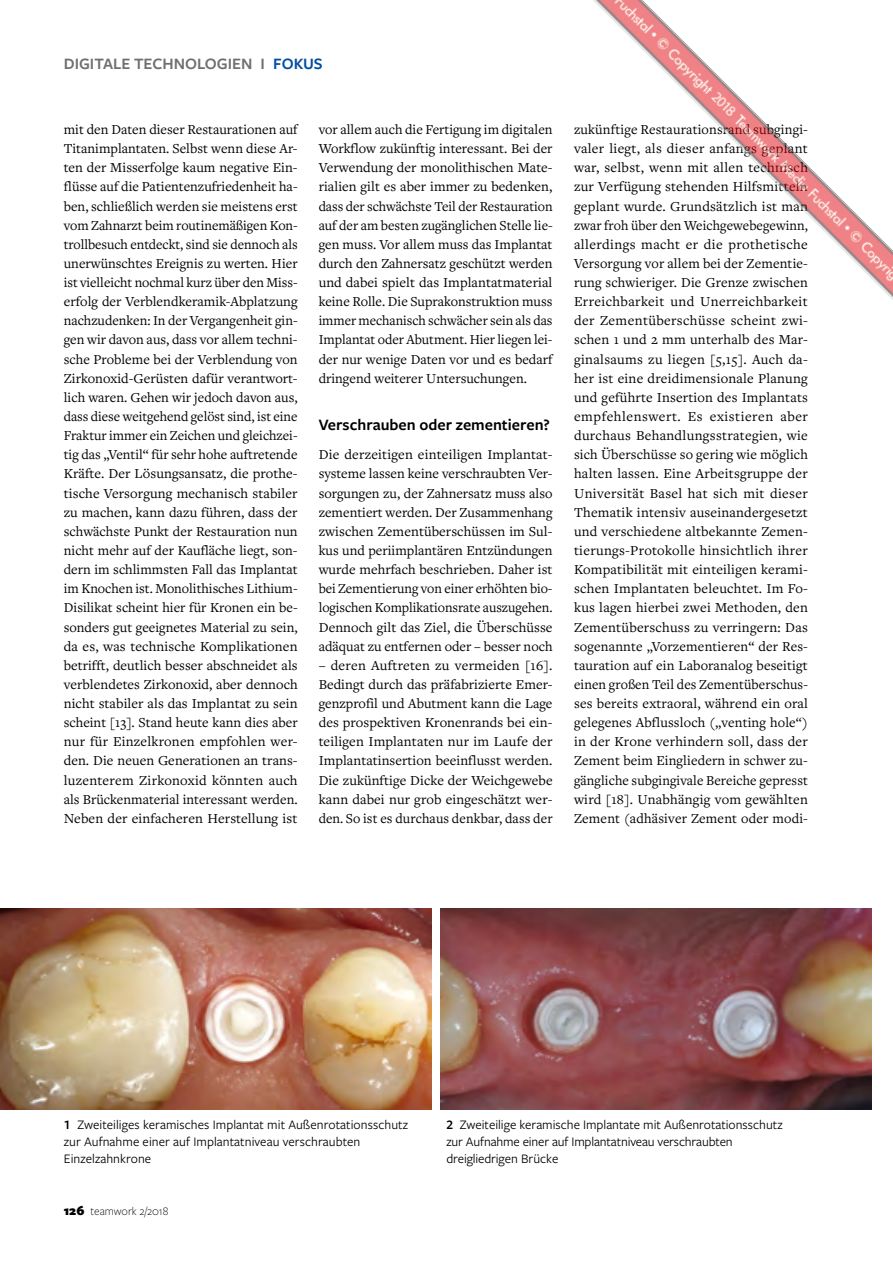
<style>
.page{position:relative;width:893px;height:1263px;background:#fff}
.page>*{position:absolute;margin:0;border:0;box-sizing:border-box;transform-origin:0 0}
.t1{font:600 16.5px "Freight Sans Pro";color:#000}
.t2{font:600 16.5px "Freight Sans Pro";color:#6f6f6e}
.t3{font:14.25px/19.2px "Freight Text Pro";letter-spacing:.005em;color:#000;text-align:justify}
.t4{font:13.5px/17.2px "Freight Sans Pro";color:#000}
.t5{font:300 12px "Freight Sans Pro";color:#000}
.s1{color:#004e9e}
.s2{font-weight:600}
.s3{font-weight:900;font-size:13.5px}
</style>
<div class="page">
<img style="left:0;top:909px;width:431px;height:201px">
<img style="left:441px;top:909px;width:431px;height:201px">
<img style="left:593px;top:0;width:300px;height:300px">
<p class="t2" style="left:64px;top:52px;width:261px">DIGITALE TECHNOLOGIEN I <span class="s1">FOKUS</span></p>
<p class="t3" style="left:64px;top:119px;width:235px">mit den Daten dieser Restaurationen auf Titanimplantaten. Selbst wenn diese Ar&shy;ten der Misserfolge kaum negative Ein&shy;flüsse auf die Patientenzufriedenheit ha&shy;ben, schließlich werden sie meistens erst vom Zahnarzt beim routinemäßigen Kon&shy;trollbesuch entdeckt, sind sie dennoch als unerwünschtes Ereignis zu werten. Hier ist vielleicht nochmal kurz über den Miss&shy;erfolg der Verblendkeramik-Abplatzung nachzudenken: In der Vergangenheit gin&shy;gen wir davon aus, dass vor allem techni&shy;sche Probleme bei der Verblendung von Zirkonoxid-Gerüsten dafür verantwort&shy;lich waren. Gehen wir jedoch davon aus, dass diese weitgehend gelöst sind, ist eine Fraktur immer ein Zeichen und gleichzei&shy;tig das „Ventil“ für sehr hohe auftretende Kräfte. Der Lösungsansatz, die prothe&shy;tische Versorgung mechanisch stabiler zu machen, kann dazu führen, dass der schwächste Punkt der Restauration nun nicht mehr auf der Kaufläche liegt, son&shy;dern im schlimmsten Fall das Implantat im Knochen ist. Monolithisches Lithium-Disilikat scheint hier für Kronen ein be&shy;sonders gut geeignetes Material zu sein, da es, was technische Komplikationen betrifft, deutlich besser abschneidet als verblendetes Zirkonoxid, aber dennoch nicht stabiler als das Implantat zu sein scheint [13]. Stand heute kann dies aber nur für Einzelkronen empfohlen wer&shy;den. Die neuen Generationen an trans&shy;luzenterem Zirkonoxid könnten auch als Brückenmaterial interessant werden.<br>Neben der einfacheren Herstellung ist</p>
<p class="t3" style="left:319px;top:119px;width:236px">vor allem auch die Fertigung im digitalen Workflow zukünftig interessant. Bei der Verwendung der monolithischen Mate&shy;rialien gilt es aber immer zu bedenken, dass der schwächste Teil der Restauration auf der am besten zugänglichen Stelle lie&shy;gen muss. Vor allem muss das Implantat durch den Zahnersatz geschützt werden und dabei spielt das Implantatmaterial keine Rolle. Die Suprakonstruktion muss immer mechanisch schwächer sein als das Implantat oder Abutment. Hier liegen lei&shy;der nur wenige Daten vor und es bedarf dringend weiterer Untersuchungen.</p>
<p class="t1" style="left:319px;top:413px;width:233px">Verschrauben oder zementieren?</p>
<p class="t3" style="left:319px;top:445px;width:235px">Die derzeitigen einteiligen Implantat&shy;systeme lassen keine verschraubten Ver&shy;sorgungen zu, der Zahnersatz muss also zementiert werden. Der Zusammenhang zwischen Zementüberschüssen im Sul&shy;kus und periimplantären Entzündungen wurde mehrfach beschrieben. Daher ist bei Zementierung von einer erhöhten bio&shy;logischen Komplikationsrate auszugehen.<br>Dennoch gilt das Ziel, die Überschüsse adäquat zu entfernen oder – besser noch</p>
<p class="t3" style="left:319px;top:655px;width:235px">– deren Auftreten zu vermeiden [16].<br>Bedingt durch das präfabrizierte Emer&shy;genzprofil und Abutment kann die Lage des prospektiven Kronenrands bei ein&shy;teiligen Implantaten nur im Laufe der Implantatinsertion beeinflusst werden.<br>Die zukünftige Dicke der Weichgewebe kann dabei nur grob eingeschätzt wer&shy;den. So ist es durchaus denkbar, dass der</p>
<p class="t3" style="left:574px;top:119px;width:235px">zukünftige Restaurationsrand subgingi&shy;valer liegt, als dieser anfangs geplant war, selbst, wenn mit allen technisch zur Verfügung stehenden Hilfsmitteln geplant wurde. Grundsätzlich ist man zwar froh über den Weichgewebegewinn, allerdings macht er die prothetische Versorgung vor allem bei der Zementie&shy;rung schwieriger. Die Grenze zwischen Erreichbarkeit und Unerreichbarkeit der Zementüberschüsse scheint zwi&shy;schen 1 und 2 mm unterhalb des Mar&shy;ginalsaums zu liegen [5,15]. Auch da&shy;her ist eine dreidimensionale Planung und geführte Insertion des Implantats empfehlenswert. Es existieren aber durchaus Behandlungsstrategien, wie sich Überschüsse so gering wie möglich halten lassen. Eine Arbeitsgruppe der Universität Basel hat sich mit dieser Thematik intensiv auseinandergesetzt und verschiedene altbekannte Zemen&shy;tierungs-Protokolle hinsichtlich ihrer Kompatibilität mit einteiligen kerami&shy;schen Implantaten beleuchtet. Im Fo&shy;kus lagen hierbei zwei Methoden, den Zementüberschuss zu verringern: Das sogenannte „Vorzementieren“ der Res&shy;tauration auf ein Laboranalog beseitigt einen großen Teil des Zementüberschus&shy;ses bereits extraoral, während ein oral gelegenes Abflussloch („venting hole“) in der Krone verhindern soll, dass der Zement beim Eingliedern in schwer zu&shy;gängliche subgingivale Bereiche gepresst wird [18]. Unabhängig vom gewählten Zement (adhäsiver Zement oder modi-</p>
<p class="t4" style="left:64px;top:1115px;width:346px"><span class="s2">1</span> Zweiteiliges keramisches Implantat mit Außenrotationsschutz zur Aufnahme einer auf Implantatniveau verschraubten<br>Einzelzahnkrone</p>
<p class="t4" style="left:446px;top:1115px;width:338px"><span class="s2">2</span> Zweiteilige keramische Implantate mit Außenrotationsschutz zur Aufnahme einer auf Implantatniveau verschraubten dreigliedrigen Brücke</p>
<p class="t5" style="left:64px;top:1203px;width:106px"><span class="s3">126</span> teamwork 2/2018</p>
</div>
